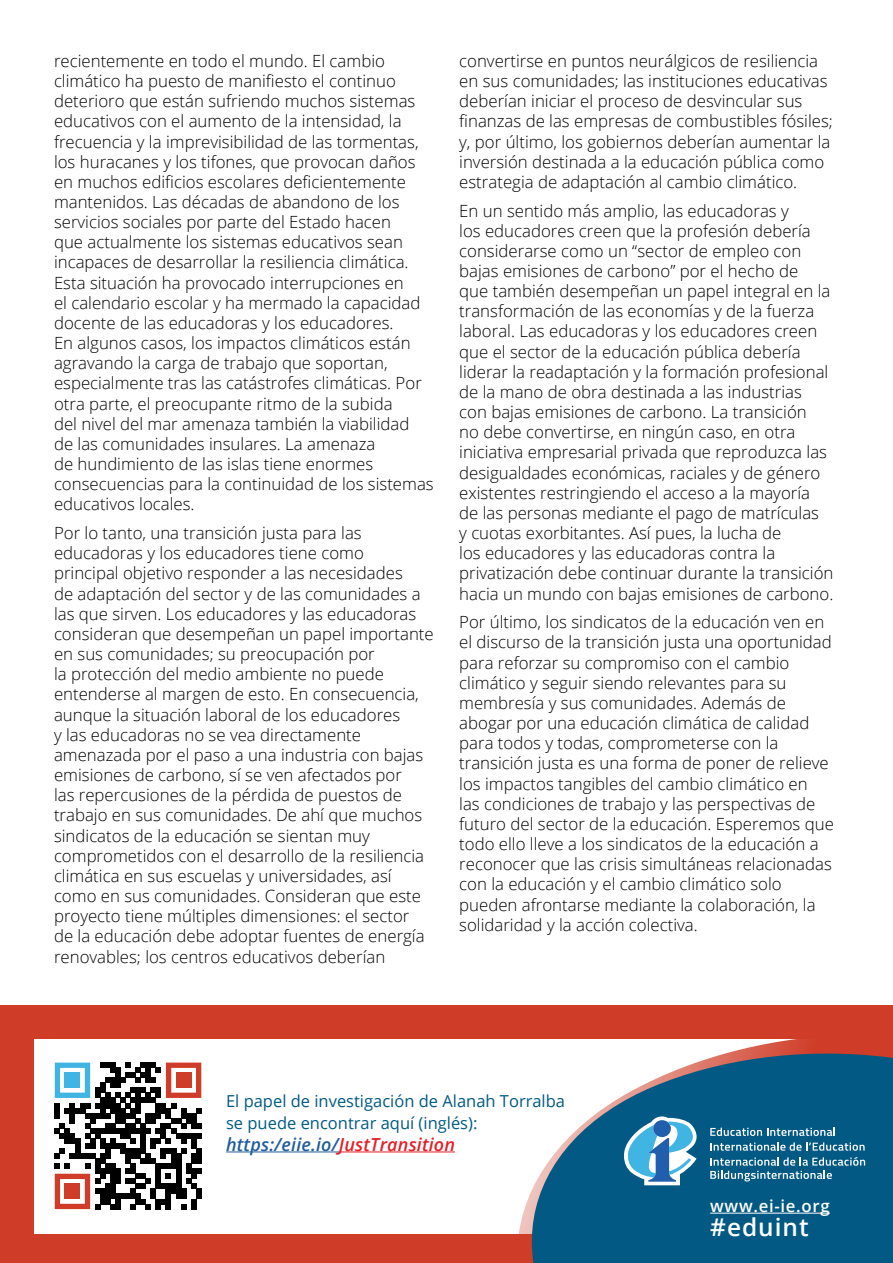
<style>
.page{position:relative;width:893px;height:1263px;background:#fff}
.page>*{position:absolute;margin:0;border:0;box-sizing:border-box;transform-origin:0 0}
.t1{font:600 24.45px "Open Sans";letter-spacing:.04em;color:#fff}
.t2{font:italic 600 18px "Open Sans";letter-spacing:.01em;color:#215e9e}
.t3{font:300 16.8px/20.1px "Open Sans";color:#000}
.t4{font:600 16.8px "Open Sans";letter-spacing:.04em;color:#fff}
.t5{font:16.5px/21.6px "Open Sans";color:#025984}
.s1{color:#e41f26}
</style>
<div class="page">
<div style="left:0;top:1005px;width:893px;height:258px;background:#cf3c27"></div>
<div style="left:34px;top:1039px;width:859px;height:194px;background:#fff"></div>
<hr style="left:226px;top:1151px;width:113px;height:1px;background:#215e9e">
<hr style="left:339px;top:1151px;width:116px;height:1px;background:#e41f26">
<svg style="left:477px;top:1039px;width:416px;height:224px;fill:#025984"></svg>
<svg style="left:710px;top:1128px;width:125px;height:8px"></svg>
<svg style="left:710px;top:1142px;width:155px;height:9px"></svg>
<svg style="left:710px;top:1157px;width:155px;height:24px;background:#397d9e"></svg>
<svg style="left:624px;top:1116px;width:73px;height:69px"></svg>
<hr style="left:710px;top:1213px;width:120px;height:1px;background:#fff">
<svg style="left:55px;top:1062px;width:146px;height:147px"></svg>
<div style="left:65px;top:1073px;width:15px;height:15px;background:#40b4e2"></div>
<div style="left:176px;top:1073px;width:15px;height:15px;background:#cf3c27"></div>
<div style="left:65px;top:1184px;width:15px;height:15px;background:#cf3c27"></div>
<p class="t3" style="left:54px;top:50px;width:381px">recientemente en todo el mundo. El cambio climático ha puesto de manifiesto el continuo deterioro que están sufriendo muchos sistemas educativos con el aumento de la intensidad, la frecuencia y la imprevisibilidad de las tormentas, los huracanes y los tifones, que provocan daños en muchos edificios escolares deficientemente mantenidos. Las décadas de abandono de los servicios sociales por parte del Estado hacen<br>que actualmente los sistemas educativos sean incapaces de desarrollar la resiliencia climática.<br>Esta situación ha provocado interrupciones en<br>el calendario escolar y ha mermado la capacidad docente de las educadoras y los educadores.<br>En algunos casos, los impactos climáticos están agravando la carga de trabajo que soportan, especialmente tras las catástrofes climáticas. Por otra parte, el preocupante ritmo de la subida<br>del nivel del mar amenaza también la viabilidad<br>de las comunidades insulares. La amenaza<br>de hundimiento de las islas tiene enormes consecuencias para la continuidad de los sistemas educativos locales.</p>
<p class="t3" style="left:54px;top:522px;width:381px">Por lo tanto, una transición justa para las educadoras y los educadores tiene como<br>principal objetivo responder a las necesidades<br>de adaptación del sector y de las comunidades a las que sirven. Los educadores y las educadoras consideran que desempeñan un papel importante en sus comunidades; su preocupación por<br>la protección del medio ambiente no puede entenderse al margen de esto. En consecuencia, aunque la situación laboral de los educadores<br>y las educadoras no se vea directamente amenazada por el paso a una industria con bajas emisiones de carbono, sí se ven afectados por<br>las repercusiones de la pérdida de puestos de trabajo en sus comunidades. De ahí que muchos sindicatos de la educación se sientan muy comprometidos con el desarrollo de la resiliencia climática en sus escuelas y universidades, así como en sus comunidades. Consideran que este proyecto tiene múltiples dimensiones: el sector<br>de la educación debe adoptar fuentes de energía renovables; los centros educativos deberían</p>
<p class="t3" style="left:459px;top:50px;width:375px">convertirse en puntos neurálgicos de resiliencia en sus comunidades; las instituciones educativas deberían iniciar el proceso de desvincular sus finanzas de las empresas de combustibles fósiles; y, por último, los gobiernos deberían aumentar la inversión destinada a la educación pública como estrategia de adaptación al cambio climático.</p>
<p class="t3" style="left:459px;top:200px;width:376px">En un sentido más amplio, las educadoras y<br>los educadores creen que la profesión debería considerarse como un “sector de empleo con bajas emisiones de carbono” por el hecho de<br>que también desempeñan un papel integral en la transformación de las economías y de la fuerza laboral. Las educadoras y los educadores creen que el sector de la educación pública debería liderar la readaptación y la formación profesional de la mano de obra destinada a las industrias con bajas emisiones de carbono. La transición<br>no debe convertirse, en ningún caso, en otra iniciativa empresarial privada que reproduzca las desigualdades económicas, raciales y de género existentes restringiendo el acceso a la mayoría de las personas mediante el pago de matrículas<br>y cuotas exorbitantes. Así pues, la lucha de<br>los educadores y las educadoras contra la privatización debe continuar durante la transición hacia un mundo con bajas emisiones de carbono.</p>
<p class="t3" style="left:459px;top:612px;width:376px">Por último, los sindicatos de la educación ven en el discurso de la transición justa una oportunidad para reforzar su compromiso con el cambio climático y seguir siendo relevantes para su membresía y sus comunidades. Además de abogar por una educación climática de calidad para todos y todas, comprometerse con la transición justa es una forma de poner de relieve los impactos tangibles del cambio climático en<br>las condiciones de trabajo y las perspectivas de futuro del sector de la educación. Esperemos que todo ello lleve a los sindicatos de la educación a reconocer que las crisis simultáneas relacionadas con la educación y el cambio climático solo pueden afrontarse mediante la colaboración, la solidaridad y la acción colectiva.</p>
<p class="t5" style="left:226px;top:1090px;width:341px">El papel de investigación de Alanah Torralba se puede encontrar aquí (inglés):</p>
<p class="t2" style="left:226px;top:1132px;width:231px">https:/eiie.io/<span class="s1">JustTransition</span></p>
<p class="t4" style="left:710px;top:1194px;width:121px">www.ei-ie.org</p>
<h1 class="t1" style="left:710px;top:1210px;width:100px">#eduint</h1>
</div>
